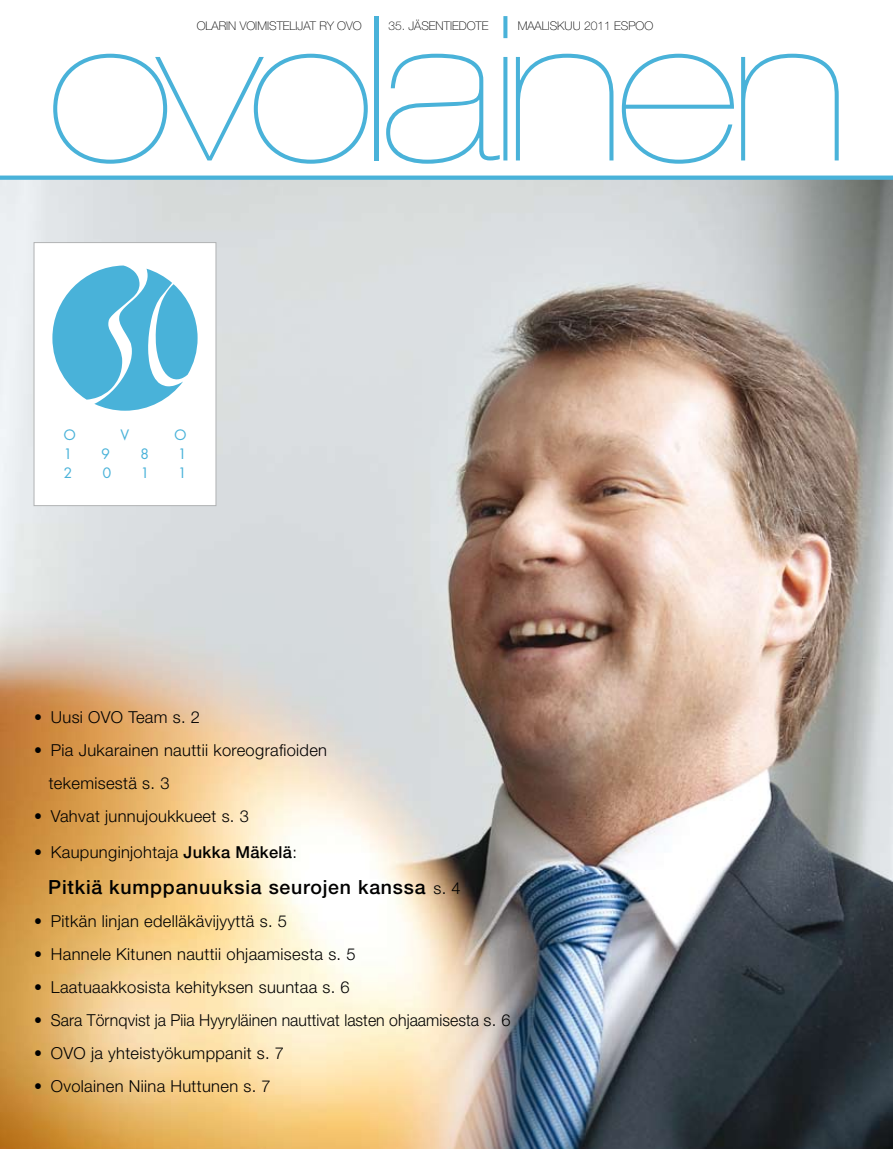
<style>
.page{position:relative;width:893px;height:1149px;background:#fff}
.page>*{position:absolute;margin:0;border:0;box-sizing:border-box;transform-origin:0 0}
.t1{font:500 19.5px "Helvetica Neue";letter-spacing:.04em;color:#000}
.t2{font:300 16.5px/33px "Helvetica Neue";letter-spacing:.02em;color:#000;scale:.96 1}
.t3{font:15.9px "Futura T";color:#49b2d9}
.t4{font:100 12px "Helvetica Neue";color:#000}
.s1{font-weight:500}
.s2{font-weight:300;font-size:16.5px}
</style>
<div class="page">
<img style="left:0;top:180px;width:893px;height:968px">
<svg style="left:53px;top:54px;width:315px;height:110px"></svg>
<hr style="left:375px;top:16px;width:4px;height:144px;background:#49b2d9">
<svg style="left:386px;top:54px;width:114px;height:110px"></svg>
<svg style="left:503px;top:57px;width:4px;height:103px"></svg>
<svg style="left:503px;top:16px;width:4px;height:22px"></svg>
<svg style="left:516px;top:54px;width:97px;height:106px"></svg>
<svg style="left:622px;top:54px;width:112px;height:110px"></svg>
<svg style="left:741px;top:54px;width:98px;height:106px"></svg>
<div style="left:0;top:175px;width:893px;height:5px;background:#49b2d9"></div>
<div style="left:34px;top:242px;width:182px;height:263px;background:#fff;border:1px solid #b1b3b4"></div>
<svg style="left:52px;top:265px;width:146px;height:145px"></svg>
<p class="t4" style="left:197px;top:19px;width:167px">OLARIN VOIMISTELIJAT RY OVO</p>
<p class="t4" style="left:388px;top:19px;width:102px">35. JÄSENTIEDOTE</p>
<p class="t4" style="left:518px;top:19px;width:137px">MAALISKUU 2011 ESPOO</p>
<p class="t3" style="left:63px;top:425px;width:14px">O</p>
<p class="t3" style="left:121px;top:425px;width:10px">V</p>
<p class="t3" style="left:174px;top:425px;width:14px">O</p>
<p class="t3" style="left:63px;top:444px;width:10px">1</p>
<p class="t3" style="left:101px;top:444px;width:10px">9</p>
<p class="t3" style="left:140px;top:444px;width:10px">8</p>
<p class="t3" style="left:178px;top:444px;width:10px">1</p>
<p class="t3" style="left:63px;top:463px;width:10px">2</p>
<p class="t3" style="left:103px;top:463px;width:10px">0</p>
<p class="t3" style="left:141px;top:463px;width:10px">1</p>
<p class="t3" style="left:178px;top:463px;width:10px">1</p>
<p class="t2" style="left:34px;top:699px;width:175px">• Uusi OVO Team s. 2</p>
<p class="t2" style="left:49px;top:732px;width:291px;text-indent:-15px">• Pia Jukarainen nauttii koreografioiden tekemisestä s. 3</p>
<p class="t2" style="left:34px;top:798px;width:225px">• Vahvat junnujoukkueet s. 3</p>
<p class="t2" style="left:34px;top:834px;width:275px">• Kaupunginjohtaja <span class="s1">Jukka Mäkelä</span>:</p>
<p class="t1" style="left:48px;top:875px;width:414px">Pitkiä kumppanuuksia seurojen kanssa <span class="s2">s. 4</span></p>
<p class="t2" style="left:34px;top:903px;width:265px">• Pitkän linjan edelläkävijyyttä s. 5</p>
<p class="t2" style="left:34px;top:936px;width:337px">• Hannele Kitunen nauttii ohjaamisesta s. 5</p>
<p class="t2" style="left:34px;top:969px;width:330px">• Laatuaakkosista kehityksen suuntaa s. 6</p>
<p class="t2" style="left:34px;top:1002px;width:498px">• Sara Törnqvist ja Piia Hyyryläinen nauttivat lasten ohjaamisesta s. 6</p>
<p class="t2" style="left:34px;top:1035px;width:262px">• OVO ja yhteistyökumppanit s. 7</p>
<p class="t2" style="left:34px;top:1068px;width:248px">• Ovolainen Niina Huttunen s. 7</p>
</div>
